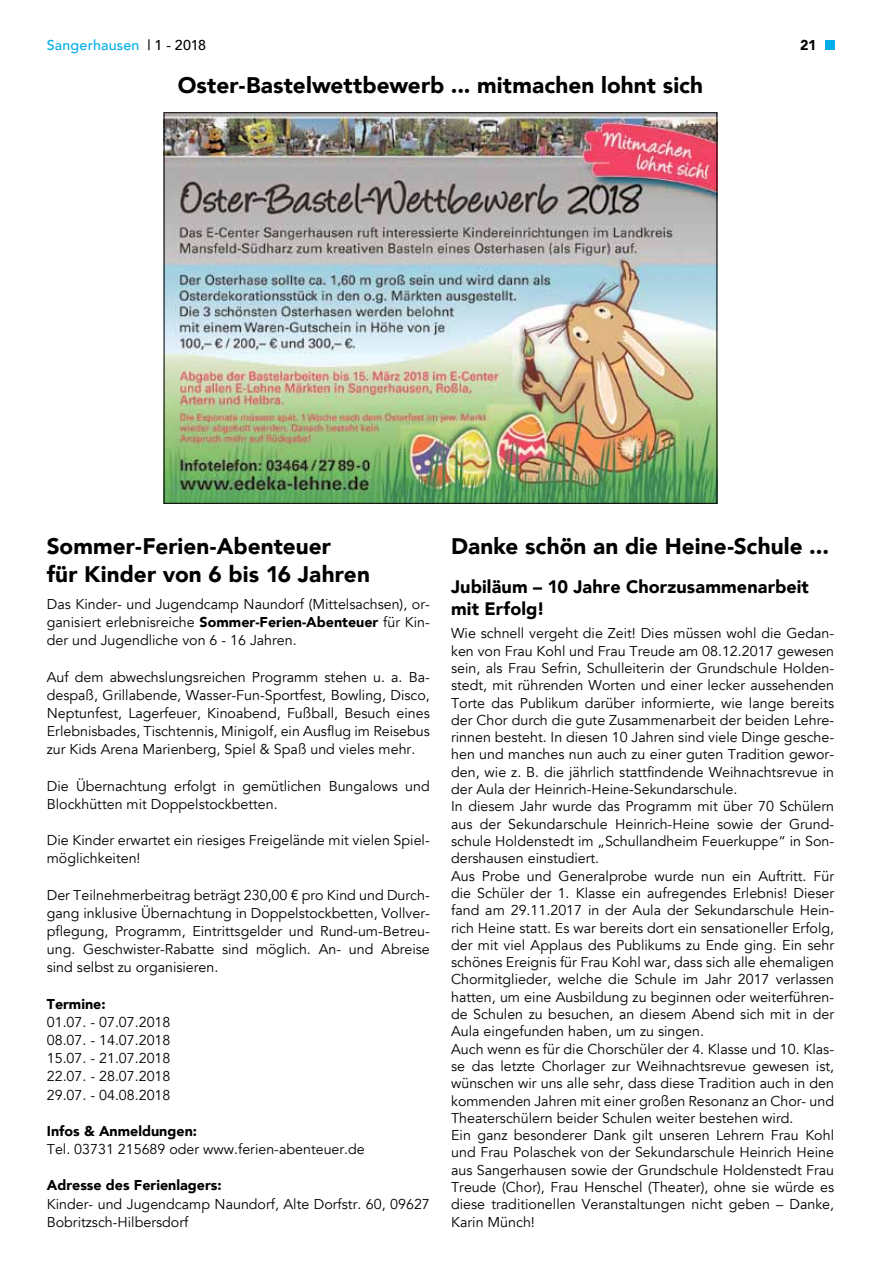
<style>
.page{position:relative;width:881px;height:1263px;background:#fff}
.page>*{position:absolute;margin:0;border:0;box-sizing:border-box;transform-origin:0 0}
.t1{font:900 22.5px/28px "Avenir";letter-spacing:.005em;color:#000}
.t2{font:900 18px/21.8px "Avenir";letter-spacing:.005em;color:#000}
.t3{font:14.25px/17.2px "Avenir";color:#000;text-align:justify}
.t4{font:900 14.25px "Avenir";color:#000}
.t5{font:500 14.25px "Avenir";letter-spacing:.01em;color:#00afea}
.s1{color:#000}
.s2{font-weight:900}
</style>
<div class="page">
<div style="left:824px;top:40px;width:9px;height:9px;background:#00afea"></div>
<img style="left:166px;top:115px;width:548px;height:386px">
<p class="t5" style="left:47px;top:33px;width:161px">Sangerhausen <span class="s1">| 1 - 2018</span></p>
<p class="t4" style="left:799px;top:33px;width:18px">21</p>
<h1 class="t1" style="left:178px;top:70px;width:526px">Oster-Bastelwettbewerb ... mitmachen lohnt sich</h1>
<h1 class="t1" style="left:47px;top:532px;width:324px">Sommer-Ferien-Abenteuer<br>für Kinder von 6 bis 16 Jahren</h1>
<p class="t3" style="left:47px;top:595px;width:384px;line-height:18.1px">Das Kinder- und Jugendcamp Naundorf (Mittelsachsen), or&shy;ganisiert erlebnisreiche <span class="s2">Sommer-Ferien-Abenteuer</span> für Kin&shy;der und Jugendliche von 6 - 16 Jahren.</p>
<p class="t3" style="left:47px;top:668px;width:384px;line-height:18.1px">Auf dem abwechslungsreichen Programm stehen u. a. Ba&shy;despaß, Grillabende, Wasser-Fun-Sportfest, Bowling, Disco, Neptunfest, Lagerfeuer, Kinoabend, Fußball, Besuch eines Erlebnisbades, Tischtennis, Minigolf, ein Ausflug im Reisebus zur Kids Arena Marienberg, Spiel &amp; Spaß und vieles mehr.</p>
<p class="t3" style="left:47px;top:777px;width:384px;line-height:18.1px">Die Übernachtung erfolgt in gemütlichen Bungalows und<br>Blockhütten mit Doppelstockbetten.</p>
<p class="t3" style="left:47px;top:831px;width:384px;line-height:18.1px">Die Kinder erwartet ein riesiges Freigelände mit vielen Spiel&shy;möglichkeiten!</p>
<p class="t3" style="left:47px;top:886px;width:384px;line-height:18.1px">Der Teilnehmerbeitrag beträgt 230,00 € pro Kind und Durch&shy;gang inklusive Übernachtung in Doppelstockbetten, Vollver&shy;pflegung, Programm, Eintrittsgelder und Rund-um-Betreu&shy;ung. Geschwister-Rabatte sind möglich. An- und Abreise sind selbst zu organisieren.</p>
<p class="t4" style="left:47px;top:991px;width:60px">Termine:</p>
<p class="t3" style="left:47px;top:1013px;width:125px;line-height:18.1px">01.07. - 07.07.2018<br>08.07. - 14.07.2018<br>15.07. - 21.07.2018<br>22.07. - 28.07.2018<br>29.07. - 04.08.2018</p>
<p class="t4" style="left:47px;top:1119px;width:152px">Infos &amp; Anmeldungen:</p>
<p class="t3" style="left:47px;top:1141px;width:319px">Tel. 03731 215689 oder www.ferien-abenteuer.de</p>
<p class="t4" style="left:47px;top:1173px;width:176px">Adresse des Ferienlagers:</p>
<p class="t3" style="left:47px;top:1195px;width:384px;line-height:18.1px">Kinder- und Jugendcamp Naundorf, Alte Dorfstr. 60, 09627<br>Bobritzsch-Hilbersdorf</p>
<h1 class="t1" style="left:451px;top:532px;width:379px">Danke schön an die Heine-Schule ...</h1>
<p class="t2" style="left:451px;top:575px;width:359px">Jubiläum – 10 Jahre Chorzusammenarbeit mit Erfolg!</p>
<p class="t3" style="left:451px;top:625px;width:384px;text-align:left">Wie schnell vergeht die Zeit! Dies müssen wohl die Gedan&shy;ken von Frau Kohl und Frau Treude am 08.12.2017 gewesen sein, als Frau Sefrin, Schulleiterin der Grundschule Holden&shy;stedt, mit rührenden Worten und einer lecker aussehenden Torte das Publikum darüber informierte, wie lange bereits der Chor durch die gute Zusammenarbeit der beiden Lehre&shy;rinnen besteht. In diesen 10 Jahren sind viele Dinge gesche&shy;hen und manches nun auch zu einer guten Tradition gewor&shy;den, wie z. B. die jährlich stattfindende Weihnachtsrevue in der Aula der Heinrich-Heine-Sekundarschule.<br>In diesem Jahr wurde das Programm mit über 70 Schülern aus der Sekundarschule Heinrich-Heine sowie der Grund&shy;schule Holdenstedt im „Schullandheim Feuerkuppe“ in Son&shy;dershausen einstudiert.<br>Aus Probe und Generalprobe wurde nun ein Auftritt. Für die Schüler der 1. Klasse ein aufregendes Erlebnis! Dieser fand am 29.11.2017 in der Aula der Sekundarschule Hein&shy;rich Heine statt. Es war bereits dort ein sensationeller Erfolg, der mit viel Applaus des Publikums zu Ende ging. Ein sehr schönes Ereignis für Frau Kohl war, dass sich alle ehemaligen Chormitglieder, welche die Schule im Jahr 2017 verlassen hatten, um eine Ausbildung zu beginnen oder weiterführen&shy;de Schulen zu besuchen, an diesem Abend sich mit in der Aula eingefunden haben, um zu singen.<br>Auch wenn es für die Chorschüler der 4. Klasse und 10. Klas&shy;se das letzte Chorlager zur Weihnachtsrevue gewesen ist, wünschen wir uns alle sehr, dass diese Tradition auch in den kommenden Jahren mit einer großen Resonanz an Chor- und Theaterschülern beider Schulen weiter bestehen wird.<br>Ein ganz besonderer Dank gilt unseren Lehrern Frau Kohl und Frau Polaschek von der Sekundarschule Heinrich Heine aus Sangerhausen sowie der Grundschule Holdenstedt Frau Treude (Chor), Frau Henschel (Theater), ohne sie würde es diese traditionellen Veranstaltungen nicht geben – Danke, Karin Münch!</p>
</div>
